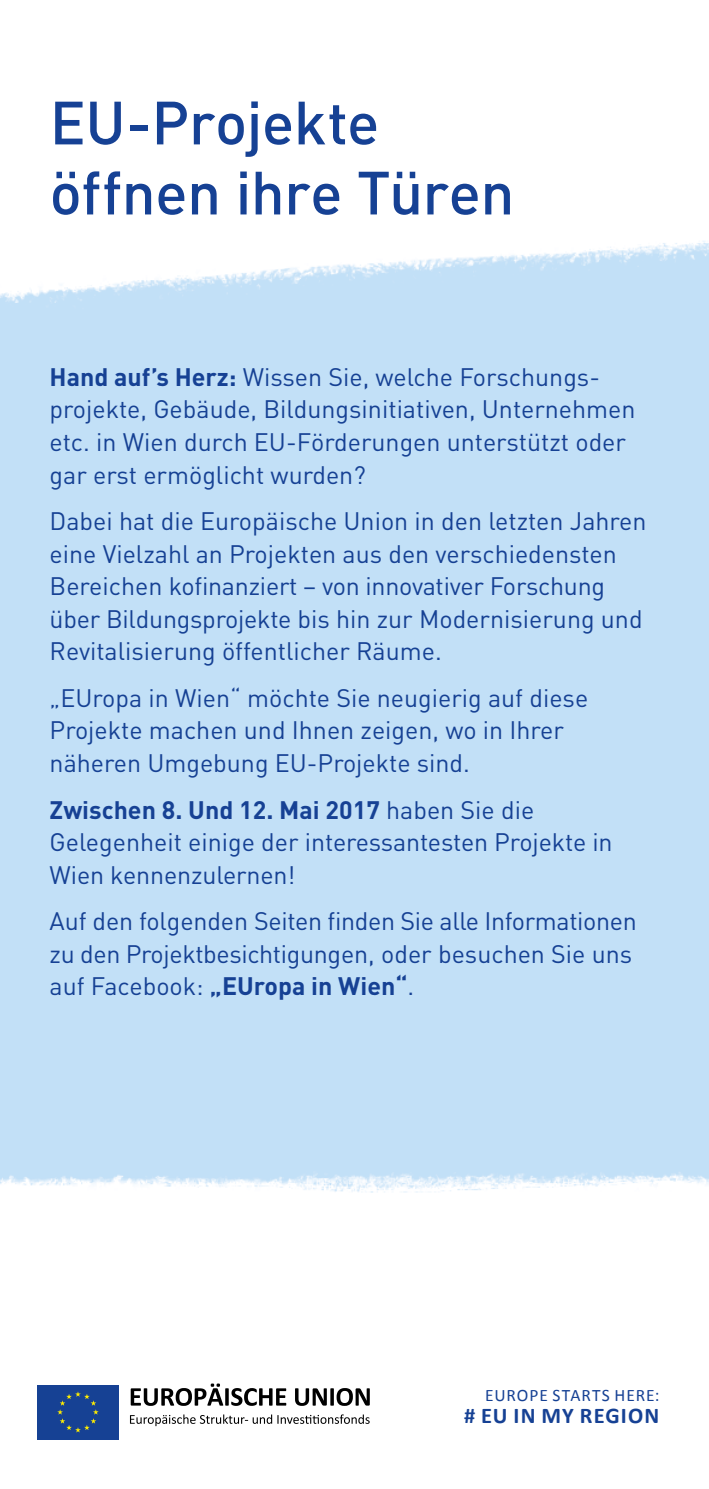
<style>
.page{position:relative;width:709px;height:1489px;background:#fff}
.page>*{position:absolute;margin:0;border:0;box-sizing:border-box;transform-origin:0 0}
.t1{font:500 60px/70px "DIN";letter-spacing:-.01em;color:#164194}
.t2{font:25px/32.5px "DIN";color:#164194}
.t3{font:700 22.5px "Calibri";letter-spacing:.05em;color:#164194}
.t4{font:17.5px "Calibri";letter-spacing:.05em;color:#164194}
.s1{font-weight:700}
</style>
<div class="page">
<div style="left:0;top:241px;width:709px;height:480px;background:#c2e0f7"></div>
<div style="left:37px;top:1384px;width:82px;height:55px;background:#164194"></div>
<svg style="left:57px;top:1391px;width:42px;height:41px"></svg>
<svg style="left:131px;top:1383px;width:155px;height:22px"></svg>
<svg style="left:295px;top:1388px;width:75px;height:17px"></svg>
<svg style="left:130px;top:1414px;width:240px;height:11px"></svg>
<h1 class="t1" style="left:50px;top:86px;width:466px">EU-Projekte öffnen ihre Türen</h1>
<p class="t2" style="left:50px;top:360px;width:587px"><span class="s1">Hand auf’s Herz:</span> Wissen Sie, welche Forschungs&shy;projekte, Gebäude, Bildungsinitiativen, Unternehmen etc. in Wien durch EU-Förderungen unterstützt oder gar erst ermöglicht wurden?</p>
<p class="t2" style="left:50px;top:504px;width:598px">Dabei hat die Europäische Union in den letzten Jahren eine Vielzahl an Projekten aus den verschiedensten Bereichen kofinanziert – von innovativer Forschung über Bildungsprojekte bis hin zur Modernisierung und Revitalisierung öffentlicher Räume.</p>
<p class="t2" style="left:50px;top:681px;width:540px">„EUropa in Wien“ möchte Sie neugierig auf diese<br>Projekte machen und Ihnen zeigen, wo in Ihrer näheren Umgebung EU-Projekte sind.</p>
<p class="t2" style="left:50px;top:793px;width:564px"><span class="s1">Zwischen 8. Und 12. Mai 2017</span> haben Sie die<br>Gelegenheit einige der interessantesten Projekte in<br>Wien kennenzulernen!</p>
<p class="t2" style="left:50px;top:904px;width:588px">Auf den folgenden Seiten finden Sie alle Informationen zu den Projektbesichtigungen, oder besuchen Sie uns auf Facebook: <span class="s1">„EUropa in Wien“</span>.</p>
<p class="t4" style="left:485px;top:1384px;width:176px">EUROPE STARTS HERE:</p>
<p class="t3" style="left:464px;top:1401px;width:196px"># EU IN MY REGION</p>
</div>
